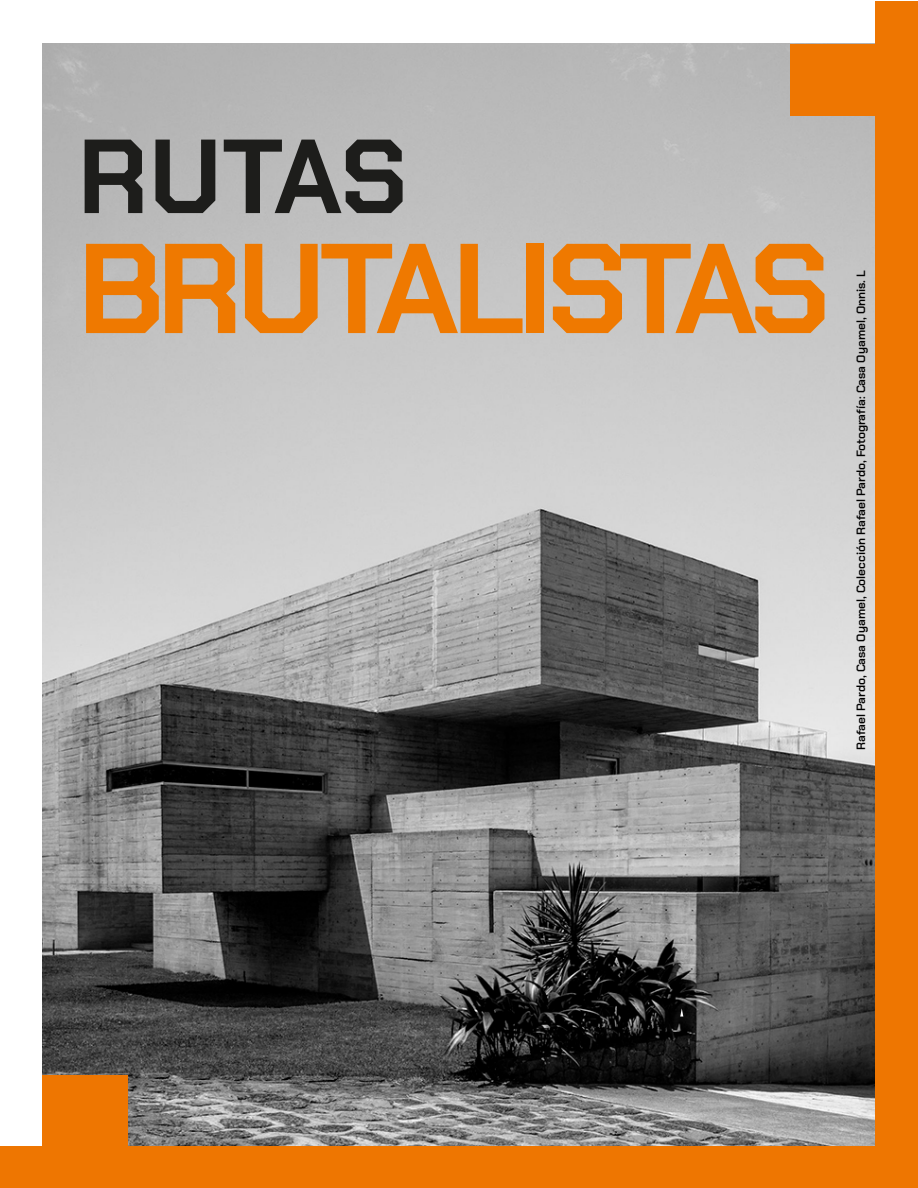
<style>
.page{position:relative;width:918px;height:1188px;background:#fff}
.page>*{position:absolute;margin:0;border:0;box-sizing:border-box;transform-origin:0 0}
.t1{font:700 127.5px "Chakra Petch";letter-spacing:-.05em;color:#ef7900}
.t2{font:700 105px "Chakra Petch";letter-spacing:-.005em;color:#1d1d1b}
.t3{font:600 12px "Chakra Petch";color:#000}
</style>
<div class="page">
<img style="left:43px;top:44px;width:832px;height:1103px">
<div style="left:790px;top:44px;width:85px;height:72px;background:#ee7601"></div>
<div style="left:0;top:1147px;width:918px;height:41px;background:#ee7601"></div>
<div style="left:875px;top:1px;width:43px;height:1146px;background:#ee7601"></div>
<div style="left:43px;top:1075px;width:85px;height:72px;background:#ee7601"></div>
<svg style="left:680px;top:1008px;width:3px;height:9px"></svg>
<h2 class="t2" style="left:78px;top:115px;width:331px">RUTAS</h2>
<h1 class="t1" style="left:78px;top:215px;width:754px">BRUTALISTAS</h1>
<p class="t3" style="left:854px;top:750px;width:482px;rotate:-90deg">Rafael Pardo, Casa Oyamel, Colección Rafael Pardo, Fotografía: Casa Oyamel, Onnis. L</p>
</div>
